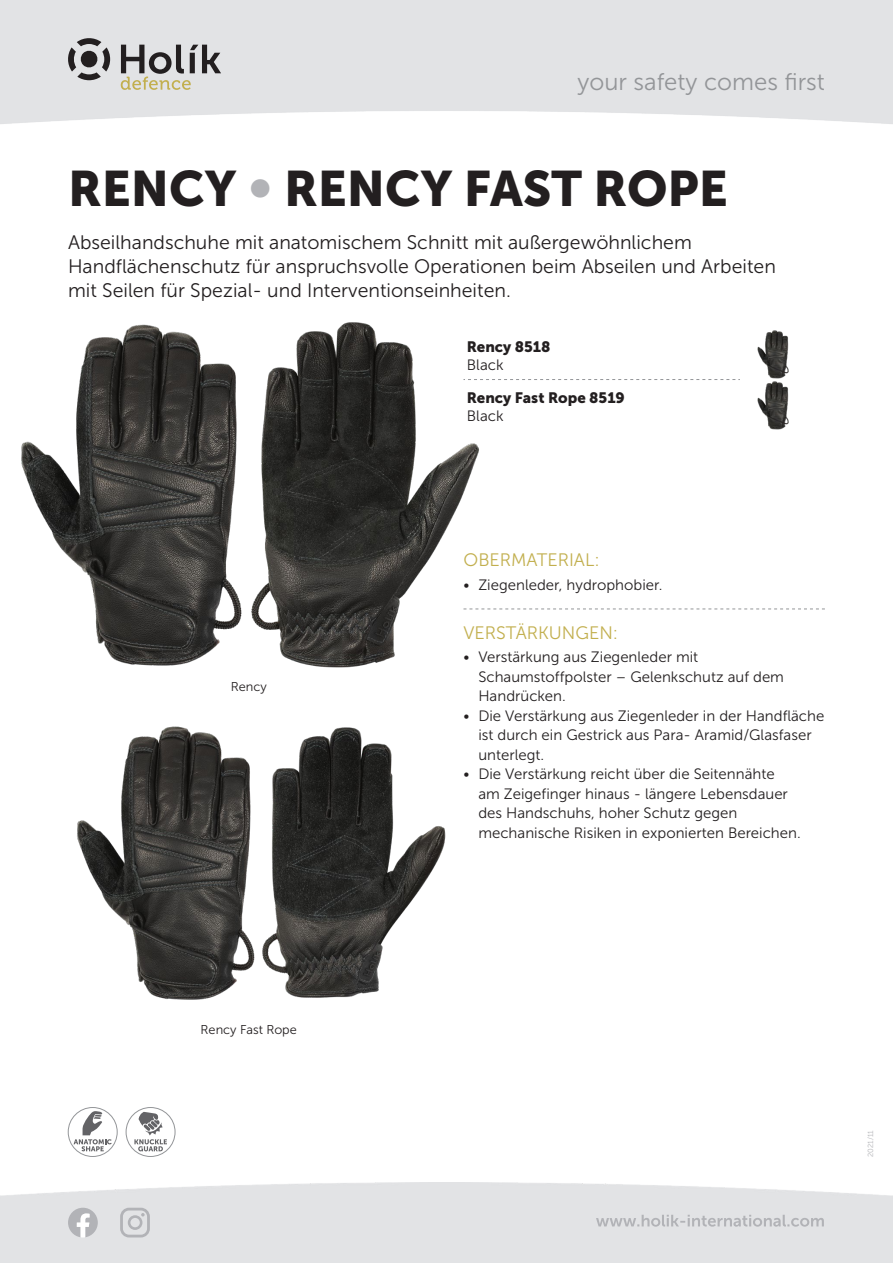
<style>
.page{position:relative;width:893px;height:1263px;background:#fff}
.page>*{position:absolute;margin:0;border:0;box-sizing:border-box;transform-origin:0 0}
.RODINA-HEADLINE{font:49.5px "Museo Sans 900";color:#231f20}
.t1{font:24px "Museo Sans 300";color:#939598}
.Zásahová_obuv{font:19.5px/24px "Museo Sans 300";color:#231f20}
.Nadpisek{font:18px "Museo Sans 300";color:#c2af4e}
.Odrazka{font:15px/19.5px "Museo Sans 300";color:#231f20}
.Artikl{font:15px "Museo Sans 900";color:#231f20}
.Artikl_Barva{font:15px "Museo Sans 300";letter-spacing:.005em;color:#231f20}
.Popisek_Fota{font:12.75px "Museo Sans 300";color:#231f20}
.t2{font:7.5px "Museo Sans 300";color:#b2b3b7}
.s1{color:#b2b3b7}
</style>
<div class="page">
<svg style="left:68px;top:38px;width:42px;height:42px;background:#959495"></svg>
<svg style="left:121px;top:45px;width:100px;height:45px;background:#aeaca7"></svg>
<img style="left:21px;top:324px;width:221px;height:342px">
<img style="left:251px;top:322px;width:234px;height:346px">
<svg style="left:74px;top:1111px;width:38px;height:40px"></svg>
<div style="left:68px;top:1107px;width:49px;height:50px;border:1px solid #939598;border-radius:50%"></div>
<svg style="left:134px;top:1112px;width:33px;height:39px"></svg>
<div style="left:126px;top:1107px;width:49px;height:50px;border:1px solid #939598;border-radius:50%"></div>
<img style="left:77px;top:726px;width:178px;height:274px">
<img style="left:262px;top:727px;width:184px;height:271px">
<svg style="left:68px;top:1208px;width:30px;height:29px"></svg>
<svg style="left:120px;top:1208px;width:30px;height:29px"></svg>
<svg style="left:596px;top:1215px;width:228px;height:12px;background:#d0d1d4"></svg>
<svg style="left:463px;top:379px;width:277px;height:1px"></svg>
<img style="left:757px;top:330px;width:32px;height:100px">
<svg style="left:463px;top:609px;width:362px;height:1px"></svg>
<h2 class="t1" style="left:578px;top:69px;width:249px">your safety comes first</h2>
<p class="RODINA-HEADLINE" style="left:68px;top:161px;width:661px">RENCY <span class="s1">•</span> RENCY FAST ROPE</p>
<p class="Zásahová_obuv" style="left:68px;top:230px;width:709px">Abseilhandschuhe mit anatomischem Schnitt mit außergewöhnlichem<br>Handflächenschutz für anspruchsvolle Operationen beim Abseilen und Arbeiten mit Seilen für Spezial- und Interventionseinheiten.</p>
<p class="Popisek_Fota" style="left:231px;top:680px;width:37px">Rency</p>
<p class="Artikl" style="left:467px;top:338px;width:85px">Rency 8518</p>
<p class="Artikl_Barva" style="left:467px;top:356px;width:38px">Black</p>
<p class="Artikl" style="left:467px;top:389px;width:160px">Rency Fast Rope 8519</p>
<p class="Artikl_Barva" style="left:467px;top:407px;width:38px">Black</p>
<p class="Nadpisek" style="left:463px;top:550px;width:138px">OBERMATERIAL:</p>
<p class="Odrazka" style="left:463px;top:575px;width:201px">• Ziegenleder, hydrophobier.</p>
<p class="Nadpisek" style="left:463px;top:623px;width:156px">VERSTÄRKUNGEN:</p>
<p class="Odrazka" style="left:478px;top:648px;width:307px;text-indent:-15px">• Verstärkung aus Ziegenleder mit<br>Schaumstoffpolster – Gelenkschutz auf dem<br>Handrücken.</p>
<p class="Odrazka" style="left:478px;top:706px;width:347px;text-indent:-15px">• Die Verstärkung aus Ziegenleder in der Handfläche ist durch ein Gestrick aus Para- Aramid/Glasfaser unterlegt.</p>
<p class="Odrazka" style="left:478px;top:765px;width:324px;text-indent:-15px">• Die Verstärkung reicht über die Seitennähte<br>am Zeigefinger hinaus - längere Lebensdauer des Handschuhs, hoher Schutz gegen mechanische Risiken in exponierten Bereichen.</p>
<p class="Popisek_Fota" style="left:201px;top:1022px;width:98px">Rency Fast Rope</p>
<p class="t2" style="left:866px;top:1157px;width:28px;rotate:-90deg">2021/11</p>
</div>
